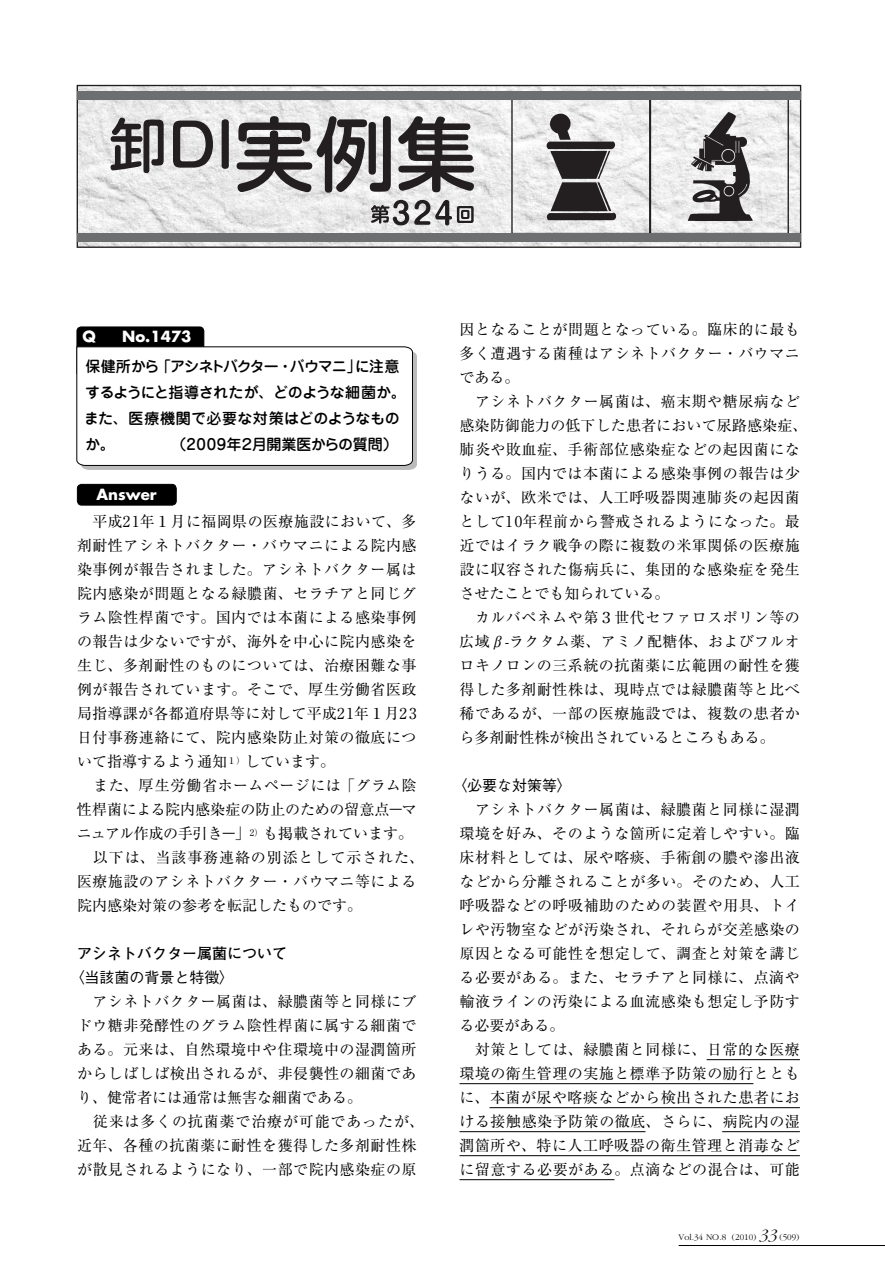
<style>
.page{position:relative;width:885px;height:1263px;background:#fff}
.page>*{position:absolute;margin:0;border:0;box-sizing:border-box;transform-origin:0 0}
.t1{font:15px/24px "Ryumin Pro Regular 90 pv RKSJ H";letter-spacing:.03em;color:#000}
.t2{font:15px/26px "Jun 34 Pro Medium 90 pv RKSJ H";letter-spacing:-.025em;color:#000}
.t3{font:15px/29.8px "Jun 34 Pro Medium 90 pv RKSJ H";letter-spacing:-.07em;color:#000}
.t4{font:15px "Ryumin Pro Regular 90 pv RKSJ H";letter-spacing:.055em;color:#000}
.t5{font:15px "Ryumin Pro Regular 90 pv RKSJ H";color:#000}
.t6{font:15px "Futo Go B101 Pro Bold 90 pv RKSJ H";color:#000}
.t7{font:15px "Gothic BBB Pro Medium 90 pv RKSJ H";color:#000}
.t8{font:700 15px "Futura";color:#fff}
.t9{font:300 9px "Garamond";color:#000}
.s1{font-family:"Futura";font-weight:700;color:#fff}
.s2{font-family:"Gothic BBB Pro Medium 90 pv RKSJ H"}
.s3{font-style:italic;font-size:16.5px}
</style>
<div class="page">
<img style="left:79px;top:87px;width:720px;height:159px">
<svg style="left:110px;top:118px;width:54px;height:55px;background:#838081"></svg>
<svg style="left:173px;top:121px;width:40px;height:47px;background:#898788"></svg>
<svg style="left:221px;top:119px;width:8px;height:50px"></svg>
<svg style="left:236px;top:116px;width:155px;height:77px"></svg>
<svg style="left:398px;top:116px;width:76px;height:76px"></svg>
<img style="left:686px;top:113px;width:66px;height:107px">
<img style="left:536px;top:109px;width:84px;height:121px">
<div style="left:649px;top:96px;width:139px;height:138px;border:1px solid #231f20"></div>
<div style="left:511px;top:96px;width:139px;height:138px;border:1px solid #231f20"></div>
<div style="left:77px;top:85px;width:724px;height:163px;border:1px solid #231f20"></div>
<div style="left:77px;top:91px;width:723px;height:8px;background:#6d6e70"></div>
<div style="left:77px;top:233px;width:723px;height:9px;background:#6d6e70"></div>
<svg style="left:371px;top:200px;width:102px;height:25px"></svg>
<hr style="left:678px;top:1245px;width:206px;height:1px;background:#000">
<div style="left:77px;top:327px;width:127px;height:50px;background:#000;border-radius:4px"></div>
<div style="left:77px;top:327px;width:127px;height:51px;border:1px solid #000;border-radius:4px"></div>
<svg style="left:76px;top:346px;width:341px;height:124px"></svg>
<div style="left:77px;top:484px;width:99px;height:21px;background:#000;border-radius:4px"></div>
<div style="left:77px;top:484px;width:100px;height:21px;border:1px solid #000;border-radius:4px"></div>
<hr style="left:706px;top:1059px;width:93px;height:1px;background:#000">
<hr style="left:459px;top:1083px;width:294px;height:1px;background:#000">
<hr style="left:489px;top:1107px;width:310px;height:1px;background:#000">
<hr style="left:459px;top:1131px;width:186px;height:1px;background:#000">
<hr style="left:722px;top:1131px;width:77px;height:1px;background:#000">
<hr style="left:459px;top:1155px;width:340px;height:1px;background:#000">
<hr style="left:459px;top:1179px;width:155px;height:1px;background:#000">
<p class="t3" style="left:85px;top:324px;width:315px;text-indent:37px"><span class="s1">No.1473<br></span>保健所から「アシネトバクター・バウマニ」に注意</p>
<p class="t2" style="left:84px;top:381px;width:323px">するようにと指導されたが、どのような細菌か。また、医療機関で必要な対策はどのようなものか。</p>
<p class="t8" style="left:83px;top:330px;width:15px">Q</p>
<p class="t2" style="left:171px;top:433px;width:228px">（2009年２月開業医からの質問）</p>
<p class="t1" style="left:77px;top:482px;width:341px;line-height:27.8px;text-indent:19px"><span class="s1">Answer<br></span>　平成21年１月に福岡県の医療施設において、多</p>
<p class="t1" style="left:77px;top:536px;width:349px">剤耐性アシネトバクター・バウマニによる院内感染事例が報告されました。アシネトバクター属は院内感染が問題となる緑膿菌、セラチアと同じグラム陰性桿菌です。国内では本菌による感染事例の報告は少ないですが、海外を中心に院内感染を生じ、多剤耐性のものについては、治療困難な事例が報告されています。そこで、厚生労働省医政局指導課が各都道府県等に対して平成21年１月23日付事務連絡にて、院内感染防止対策の徹底について指導するよう通知<sup>１）</sup>しています。<br>　また、厚生労働省ホームページには「グラム陰性桿菌による院内感染症の防止のための留意点―マニュアル作成の手引き―」<sup>2）</sup>も掲載されています。　以下は、当該事務連絡の別添として示された、医療施設のアシネトバクター・バウマニ等による院内感染対策の参考を転記したものです。</p>
<p class="t6" style="left:77px;top:948px;width:211px">アシネトバクター属菌について</p>
<p class="t7" style="left:69px;top:972px;width:166px">〈当該菌の背景と特徴〉</p>
<p class="t1" style="left:77px;top:992px;width:341px">　アシネトバクター属菌は、緑膿菌等と同様にブ</p>
<p class="t1" style="left:77px;top:1016px;width:341px">ドウ糖非発酵性のグラム陰性桿菌に属する細菌で</p>
<p class="t1" style="left:77px;top:1040px;width:341px">ある。元来は、自然環境中や住環境中の湿潤箇所</p>
<p class="t1" style="left:77px;top:1064px;width:341px">からしばしば検出されるが、非侵襲性の細菌であ</p>
<p class="t5" style="left:77px;top:1092px;width:286px">り、健常者には通常は無害な細菌である。</p>
<p class="t4" style="left:77px;top:1116px;width:348px">　従来は多くの抗菌薬で治療が可能であったが、</p>
<p class="t1" style="left:77px;top:1136px;width:341px">近年、各種の抗菌薬に耐性を獲得した多剤耐性株</p>
<p class="t1" style="left:77px;top:1160px;width:341px">が散見されるようになり、一部で院内感染症の原</p>
<p class="t1" style="left:459px;top:320px;width:349px">因となることが問題となっている。臨床的に最も多く遭遇する菌種はアシネトバクター・バウマニである。<br>　アシネトバクター属菌は、癌末期や糖尿病など感染防御能力の低下した患者において尿路感染症、肺炎や敗血症、手術部位感染症などの起因菌になりうる。国内では本菌による感染事例の報告は少ないが、欧米では、人工呼吸器関連肺炎の起因菌として10年程前から警戒されるようになった。最近ではイラク戦争の際に複数の米軍関係の医療施設に収容された傷病兵に、集団的な感染症を発生させたことでも知られている。<br>　カルバペネムや第３世代セファロスポリン等の広域β-ラクタム薬、アミノ配糖体、およびフルオロキノロンの三系統の抗菌薬に広範囲の耐性を獲得した多剤耐性株は、現時点では緑膿菌等と比べ稀であるが、一部の医療施設では、複数の患者から多剤耐性株が検出されているところもある。</p>
<p class="t1" style="left:459px;top:776px;width:342px;text-indent:-8px"><span class="s2">〈必要な対策等〉<br></span>　アシネトバクター属菌は、緑膿菌と同様に湿潤環境を好み、そのような箇所に定着しやすい。臨床材料としては、尿や喀痰、手術創の膿や滲出液などから分離されることが多い。そのため、人工呼吸器などの呼吸補助のための装置や用具、トイレや汚物室などが汚染され、それらが交差感染の原因となる可能性を想定して、調査と対策を講じる必要がある。また、セラチアと同様に、点滴や輸液ラインの汚染による血流感染も想定し予防する必要がある。<br>　対策としては、緑膿菌と同様に、日常的な医療環境の衛生管理の実施と標準予防策の励行とともに、本菌が尿や喀痰などから検出された患者における接触感染予防策の徹底、さらに、病院内の湿潤箇所や、特に人工呼吸器の衛生管理と消毒などに留意する必要がある。点滴などの混合は、可能</p>
<p class="t9" style="left:678px;top:1234px;width:122px">Vol.34 NO.8 (2010) <span class="s3">33</span> (509)</p>
</div>
